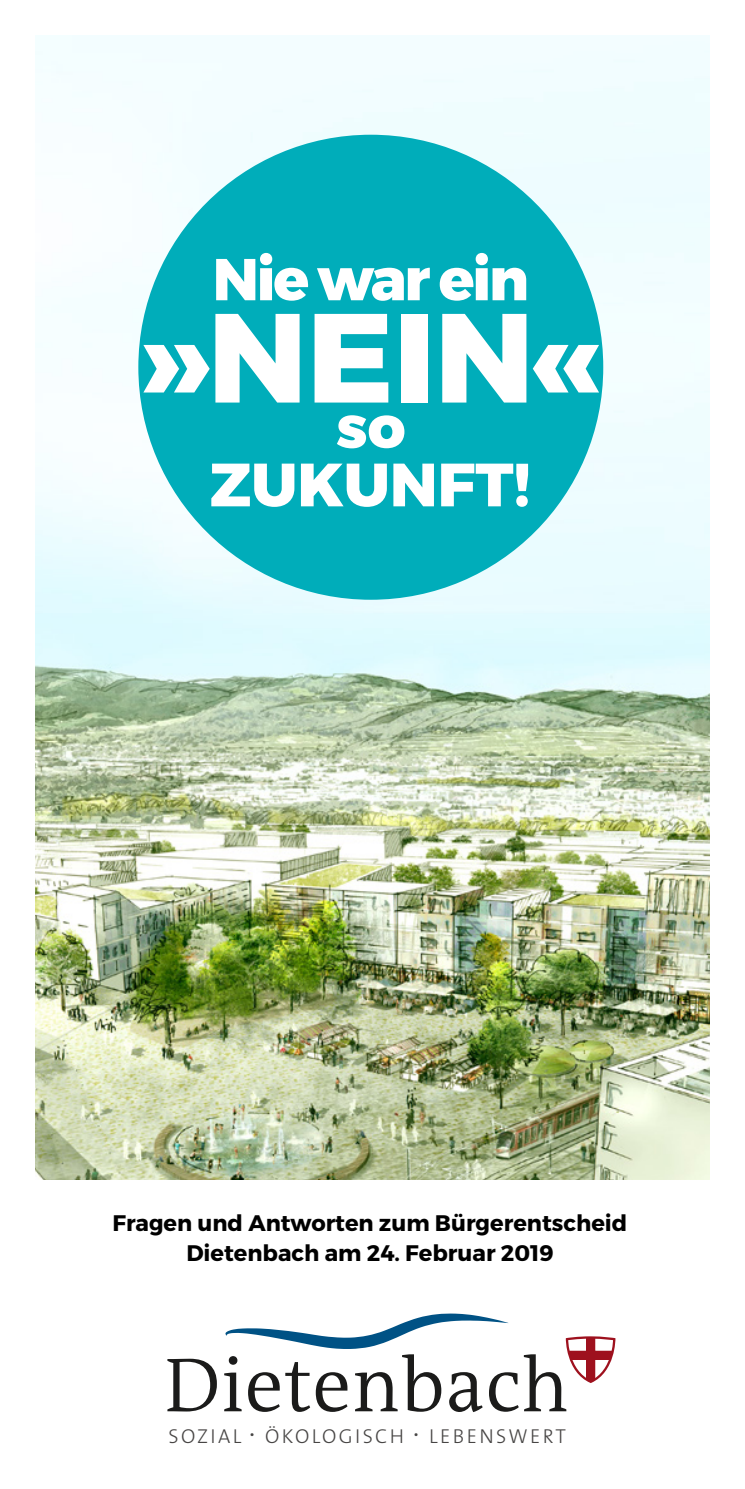
<style>
.page{position:relative;width:745px;height:1489px;background:#fff}
.page>*{position:absolute;margin:0;border:0;box-sizing:border-box;transform-origin:0 0}
.t1{font:800 126.5px "Montserrat";color:#fff}
.t2{font:300 77.25px "The Antiqua B W4";letter-spacing:.01em;color:#1b1b1a}
.t3{font:800 61px "Montserrat";color:#fff}
.t4{font:800 59px "Montserrat";letter-spacing:-.04em;color:#fff}
.t5{font:700 22.5px/30px "Montserrat";color:#000;text-align:center}
.t6{font:300 20.25px "The Sans";letter-spacing:.12em;color:#474544}
.s1{font-size:125.5px}
.s2{font-size:28.75px}
</style>
<div class="page">
<img style="left:35px;top:35px;width:674px;height:1144px">
<div style="left:138px;top:135px;width:465px;height:464px;background:#00adba;border-radius:50%"></div>
<svg style="left:225px;top:1313px;width:283px;height:35px"></svg>
<svg style="left:565px;top:1336px;width:51px;height:47px"></svg>
<h1 class="t4" style="left:212px;top:242px;width:317px">Nie war ein</h1>
<h1 class="t1" style="left:141px;top:279px;width:393px"><span class="s1">»</span>NEIN</h1>
<h1 class="t4" style="left:336px;top:390px;width:265px">so <sup>«</sup></h1>
<h1 class="t3" style="left:210px;top:446px;width:322px">ZUKUNFT!</h1>
<p class="t5" style="left:112px;top:1207px;width:516px">Fragen und Antworten zum Bürgerentscheid<br>Dietenbach am 24. Februar 2019</p>
<p class="t2" style="left:164px;top:1335px;width:405px">Dietenbach</p>
<p class="t6" style="left:168px;top:1419px;width:398px">SOZIAL <span class="s2">·</span> ÖKOLOGISCH <span class="s2">·</span> LEBENSWERT</p>
</div>
